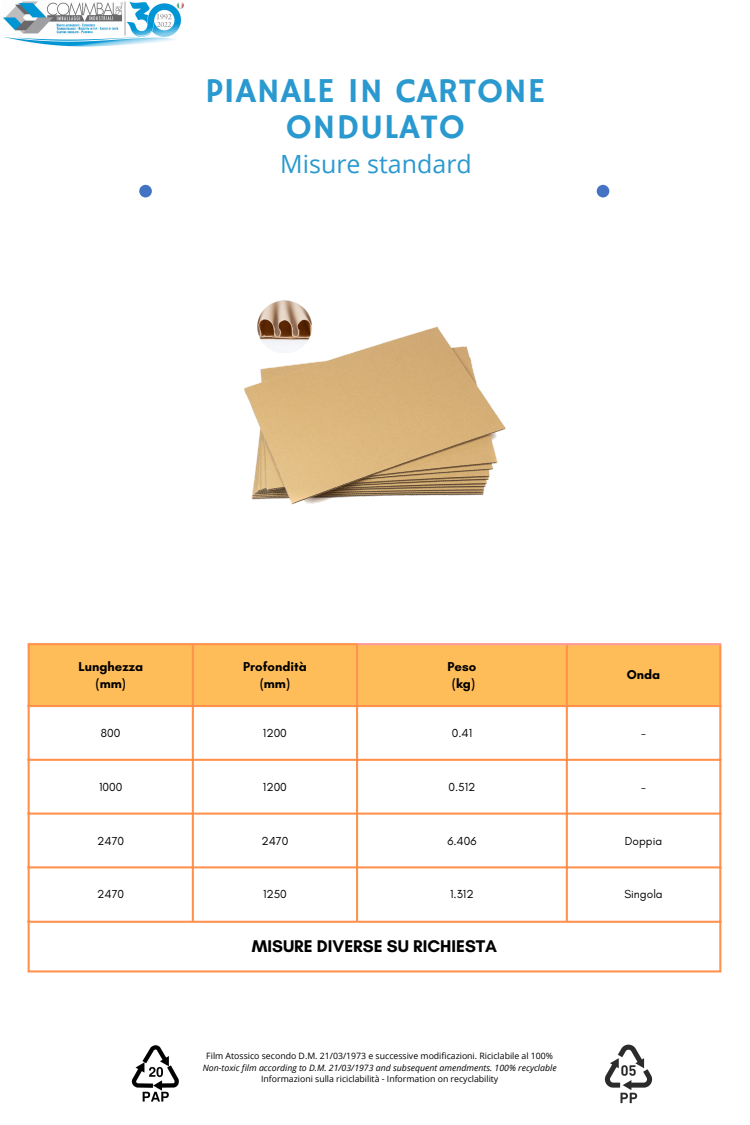
<style>
.page{position:relative;width:750px;height:1125px;background:#fff}
.page>*{position:absolute;margin:0;border:0;box-sizing:border-box;transform-origin:0 0}
.t1{font:34.88px/35.6px "Hammersmith One";letter-spacing:.02em;color:#2999cf;text-align:center}
.t2{font:25px "Open Sans";color:#2999cf}
.t3{font:700 17.25px "Glacial Indifference";color:#000}
.t4{font:700 13.12px/17.8px "Glacial Indifference";color:#000;text-align:center}
.t5{font:11.88px "Glacial Indifference";color:#000}
.t6{font:8.75px "Open Sans";color:#000}
.t7{font:italic 8.75px "Open Sans";color:#000}
</style>
<div class="page">
<img style="left:244px;top:300px;width:262px;height:205px">
<img style="left:3px;top:1px;width:181px;height:46px">
<div style="left:30px;top:645px;width:689px;height:60px;background:#ffbd59"></div>
<hr style="left:28px;top:645px;width:2px;height:325px;background:#ff914d">
<hr style="left:192px;top:645px;width:2px;height:276px;background:#ff914d">
<hr style="left:356px;top:645px;width:2px;height:276px;background:#ff914d">
<hr style="left:566px;top:645px;width:2px;height:276px;background:#ff914d">
<hr style="left:719px;top:645px;width:2px;height:325px;background:#ff914d">
<hr style="left:28px;top:643px;width:330px;height:2px;background:#ff914d">
<hr style="left:28px;top:705px;width:693px;height:2px;background:#ff914d">
<hr style="left:28px;top:759px;width:693px;height:2px;background:#ff914d">
<hr style="left:28px;top:813px;width:693px;height:2px;background:#ff914d">
<hr style="left:28px;top:866px;width:693px;height:2px;background:#ff914d">
<hr style="left:28px;top:921px;width:693px;height:2px;background:#ff914d">
<hr style="left:28px;top:970px;width:693px;height:2px;background:#ff914d">
<hr style="left:358px;top:643px;width:363px;height:2px;background:#f99">
<img style="left:604px;top:1044px;width:49px;height:60px">
<img style="left:131px;top:1045px;width:48px;height:57px">
<div style="left:139px;top:185px;width:13px;height:12px;background:#4573c4;border-radius:50%"></div>
<div style="left:597px;top:185px;width:12px;height:12px;background:#4573c4;border-radius:50%"></div>
<h1 class="t1" style="left:205px;top:74px;width:341px">PIANALE IN CARTONE<br>ONDULATO</h1>
<h2 class="t2" style="left:280px;top:146px;width:193px">Misure standard</h2>
<h3 class="t4" style="left:78px;top:657px;width:66px">Lunghezza (mm)</h3>
<h3 class="t4" style="left:243px;top:657px;width:65px">Profondità (mm)</h3>
<h3 class="t4" style="left:448px;top:657px;width:30px">Peso (kg)</h3>
<h3 class="t4" style="left:627px;top:665px;width:35px">Onda</h3>
<h3 class="t5" style="left:101px;top:726px;width:21px">800</h3>
<h3 class="t5" style="left:263px;top:726px;width:25px">1200</h3>
<h3 class="t5" style="left:452px;top:726px;width:22px">0.41</h3>
<h3 class="t5" style="left:641px;top:726px;width:6px">-</h3>
<h3 class="t5" style="left:99px;top:780px;width:25px">1000</h3>
<h3 class="t5" style="left:263px;top:780px;width:25px">1200</h3>
<h3 class="t5" style="left:448px;top:780px;width:29px">0.512</h3>
<h3 class="t5" style="left:641px;top:780px;width:6px">-</h3>
<h3 class="t5" style="left:97px;top:833px;width:28px">2470</h3>
<h3 class="t5" style="left:261px;top:833px;width:28px">2470</h3>
<h3 class="t5" style="left:447px;top:833px;width:31px">6.406</h3>
<h3 class="t5" style="left:625px;top:833px;width:39px">Doppia</h3>
<h3 class="t5" style="left:97px;top:887px;width:28px">2470</h3>
<h3 class="t5" style="left:263px;top:887px;width:25px">1250</h3>
<h3 class="t5" style="left:450px;top:887px;width:25px">1.312</h3>
<h3 class="t5" style="left:624px;top:887px;width:40px">Singola</h3>
<h3 class="t3" style="left:252px;top:935px;width:247px">MISURE DIVERSE SU RICHIESTA</h3>
<p class="t6" style="left:206px;top:1050px;width:348px">Film Atossico secondo D.M. 21/03/1973 e successive modificazioni. Riciclabile al 100%</p>
<p class="t7" style="left:203px;top:1061px;width:355px">Non-toxic film according to D.M. 21/03/1973 and subsequent amendments. 100% recyclable</p>
<p class="t6" style="left:261px;top:1073px;width:239px">Informazioni sulla riciclabilità - Information on recyclability</p>
</div>
